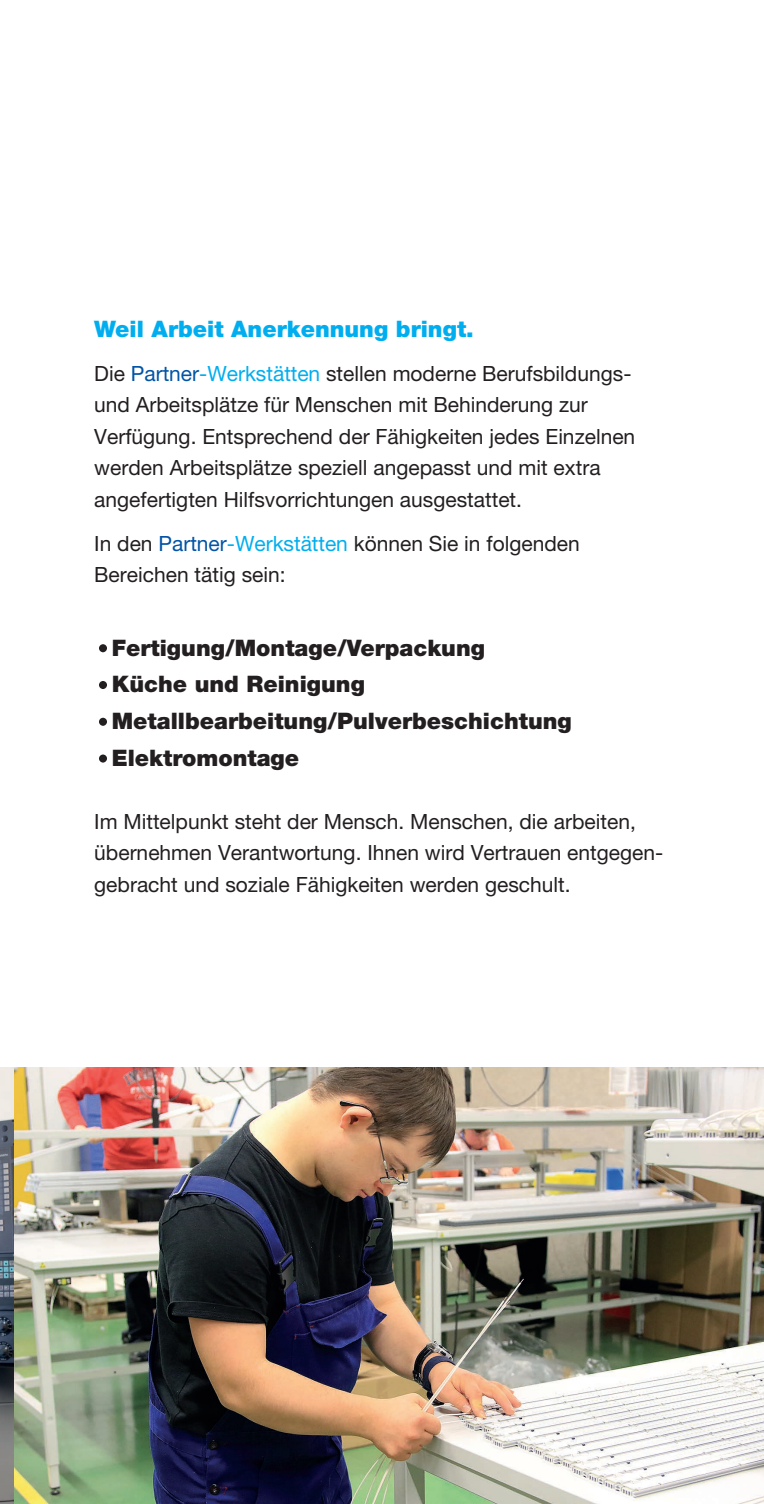
<style>
.page{position:relative;width:764px;height:1504px;background:#fff}
.page>*{position:absolute;margin:0;border:0;box-sizing:border-box;transform-origin:0 0}
.t1{font:63px "Helvetica Neue LT Pro";color:#231f20}
.t2{font:900 22.75px "Helvetica Neue LT Pro";color:#231f20}
.t3{font:900 22.75px "Helvetica Neue LT Pro";color:#00aeef}
.t4{font:21px/31.5px "Helvetica Neue LT Pro";color:#231f20}
.s1{color:#0154a6}
.s2{color:#00aeef}
</style>
<div class="page">
<img style="left:0;top:1067px;width:764px;height:436px">
<p class="t3" style="left:94px;top:315px;width:381px">Weil Arbeit Anerkennung bringt.</p>
<p class="t4" style="left:94px;top:357px;width:539px">Die <span class="s1">Partner</span><span class="s2">-Werkstätten</span> stellen moderne Berufsbildungs&shy;und Arbeitsplätze für Menschen mit Behinderung zur</p>
<p class="t4" style="left:94px;top:420px;width:543px">Verfügung. Entsprechend der Fähigkeiten jedes Einzelnen werden Arbeitsplätze speziell angepasst und mit extra</p>
<p class="t4" style="left:94px;top:483px;width:429px">angefertigten Hilfsvorrichtungen ausgestattet.</p>
<p class="t4" style="left:94px;top:527px;width:487px">In den <span class="s1">Partner</span><span class="s2">-Werkstätten</span> können Sie in folgenden</p>
<p class="t4" style="left:94px;top:558px;width:193px">Bereichen tätig sein:</p>
<p class="t1" style="left:94px;top:607px;width:19px">·</p>
<p class="t2" style="left:112px;top:634px;width:375px">Fertigung/Montage/Verpackung</p>
<p class="t1" style="left:94px;top:644px;width:19px">·</p>
<p class="t2" style="left:112px;top:670px;width:255px">Küche und Reinigung</p>
<p class="t1" style="left:94px;top:681px;width:19px">·</p>
<p class="t2" style="left:112px;top:707px;width:462px">Metallbearbeitung/Pulverbeschichtung</p>
<p class="t1" style="left:94px;top:718px;width:19px">·</p>
<p class="t2" style="left:112px;top:744px;width:189px">Elektromontage</p>
<p class="t4" style="left:94px;top:805px;width:571px">Im Mittelpunkt steht der Mensch. Menschen, die arbeiten, übernehmen Verantwortung. Ihnen wird Vertrauen entgegen&shy;gebracht und soziale Fähigkeiten werden geschult.</p>
</div>
